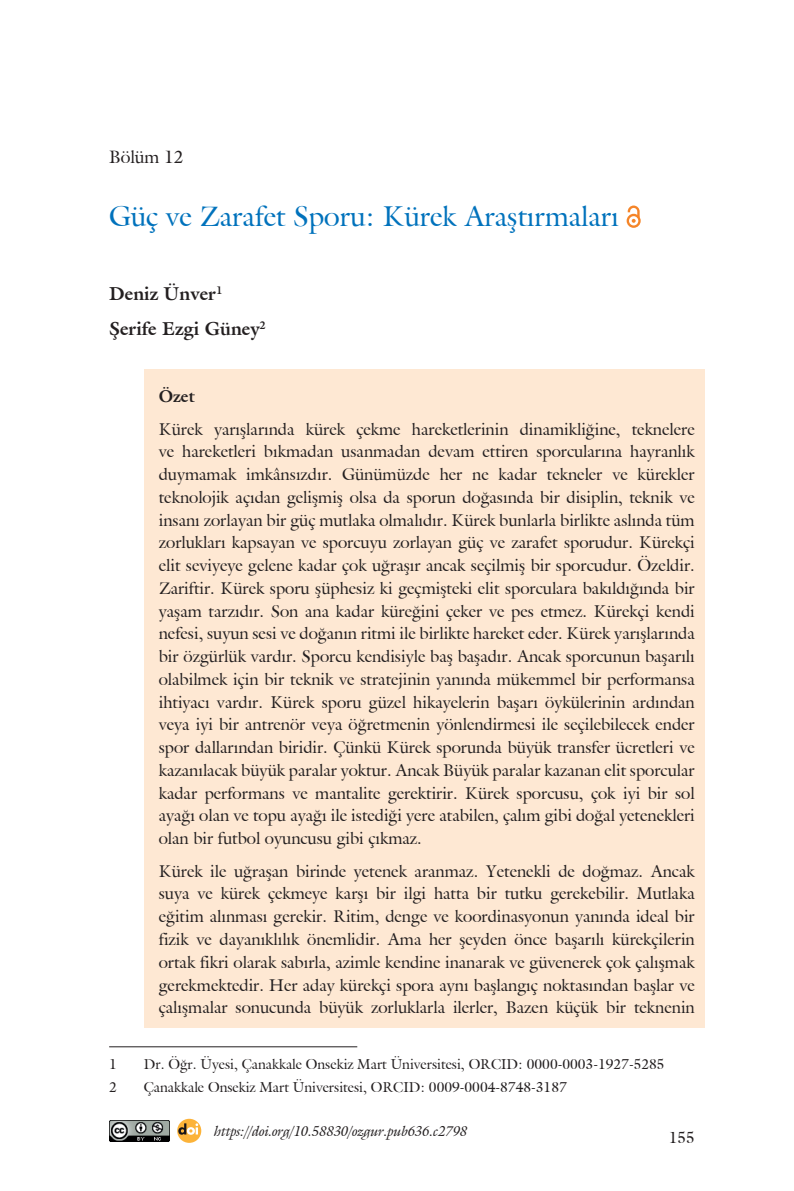
<style>
.page{position:relative;width:794px;height:1191px;background:#fff}
.page>*{position:absolute;margin:0;border:0;box-sizing:border-box;transform-origin:0 0}
.t1{font:28px "Galliard IT Cby BT";color:#0072bc}
.t2{font:700 18.38px/34.5px "Galliard IT Cby BT";color:#231f20}
.t3{font:17.5px "Galliard IT Cby BT";color:#231f20}
.t4{font:16.62px/22.8px "Galliard IT Cby BT";color:#231f20;text-align:justify}
.t5{font:700 16.62px "Galliard IT Cby BT";color:#231f20}
.t6{font:15.75px "Galliard IT Cby BT";color:#231f20}
.t7{font:14px "Galliard IT Cby BT";color:#231f20}
.t8{font:italic 14px "Galliard IT Cby BT";color:#231f20}
</style>
<div class="page">
<div style="left:144px;top:369px;width:560px;height:47px;background:#fee8d3"></div>
<div style="left:144px;top:402px;width:560px;height:456px;background:#fee8d3"></div>
<div style="left:144px;top:844px;width:560px;height:183px;background:#fee8d3"></div>
<svg style="left:626px;top:205px;width:14px;height:23px"></svg>
<hr style="left:109px;top:1046px;width:248px;height:1px;background:#231f20">
<img style="left:109px;top:1120px;width:60px;height:21px">
<svg style="left:177px;top:1118px;width:24px;height:24px"></svg>
<svg style="left:178px;top:1123px;width:20px;height:11px"></svg>
<p class="t3" style="left:109px;top:145px;width:76px">Bölüm 12</p>
<h1 class="t1" style="left:109px;top:198px;width:511px">Güç ve Zarafet Sporu: Kürek Araştırmaları</h1>
<p class="t2" style="left:109px;top:276px;width:158px">Deniz Ünver<sup>1<br></sup>Şerife Ezgi Güney<sup>2</sup></p>
<p class="t5" style="left:159px;top:385px;width:38px">Özet</p>
<p class="t4" style="left:159px;top:417px;width:537px">Kürek yarışlarında kürek çekme hareketlerinin dinamikliğine, teknelere ve hareketleri bıkmadan usanmadan devam ettiren sporcularına hayranlık duymamak imkânsızdır. Günümüzde her ne kadar tekneler ve kürekler teknolojik açıdan gelişmiş olsa da sporun doğasında bir disiplin, teknik ve insanı zorlayan bir güç mutlaka olmalıdır. Kürek bunlarla birlikte aslında tüm zorlukları kapsayan ve sporcuyu zorlayan güç ve zarafet sporudur. Kürekçi elit seviyeye gelene kadar çok uğraşır ancak seçilmiş bir sporcudur. Özeldir.<br>Zariftir. Kürek sporu şüphesiz ki geçmişteki elit sporculara bakıldığında bir yaşam tarzıdır. Son ana kadar küreğini çeker ve pes etmez. Kürekçi kendi nefesi, suyun sesi ve doğanın ritmi ile birlikte hareket eder. Kürek yarışlarında bir özgürlük vardır. Sporcu kendisiyle baş başadır. Ancak sporcunun başarılı olabilmek için bir teknik ve stratejinin yanında mükemmel bir performansa ihtiyacı vardır. Kürek sporu güzel hikayelerin başarı öykülerinin ardından veya iyi bir antrenör veya öğretmenin yönlendirmesi ile seçilebilecek ender spor dallarından biridir. Çünkü Kürek sporunda büyük transfer ücretleri ve kazanılacak büyük paralar yoktur. Ancak Büyük paralar kazanan elit sporcular kadar performans ve mantalite gerektirir. Kürek sporcusu, çok iyi bir sol ayağı olan ve topu ayağı ile istediği yere atabilen, çalım gibi doğal yetenekleri olan bir futbol oyuncusu gibi çıkmaz.</p>
<p class="t4" style="left:159px;top:859px;width:537px">Kürek ile uğraşan birinde yetenek aranmaz. Yetenekli de doğmaz. Ancak suya ve kürek çekmeye karşı bir ilgi hatta bir tutku gerekebilir. Mutlaka eğitim alınması gerekir. Ritim, denge ve koordinasyonun yanında ideal bir fizik ve dayanıklılık önemlidir. Ama her şeyden önce başarılı kürekçilerin ortak fikri olarak sabırla, azimle kendine inanarak ve güvenerek çok çalışmak gerekmektedir. Her aday kürekçi spora aynı başlangıç noktasından başlar ve çalışmalar sonucunda büyük zorluklarla ilerler, Bazen küçük bir teknenin</p>
<p class="t7" style="left:109px;top:1055px;width:9px">1</p>
<p class="t7" style="left:144px;top:1055px;width:522px">Dr. Öğr. Üyesi, Çanakkale Onsekiz Mart Üniversitesi, ORCID: 0000-0003-1927-5285</p>
<p class="t7" style="left:109px;top:1077px;width:9px">2</p>
<p class="t7" style="left:144px;top:1077px;width:424px">Çanakkale Onsekiz Mart Üniversitesi, ORCID: 0009-0004-8748-3187</p>
<p class="t8" style="left:214px;top:1121px;width:255px">https://doi.org/10.58830/ozgur.pub636.c2798</p>
<p class="t6" style="left:668px;top:1127px;width:28px">155</p>
</div>
